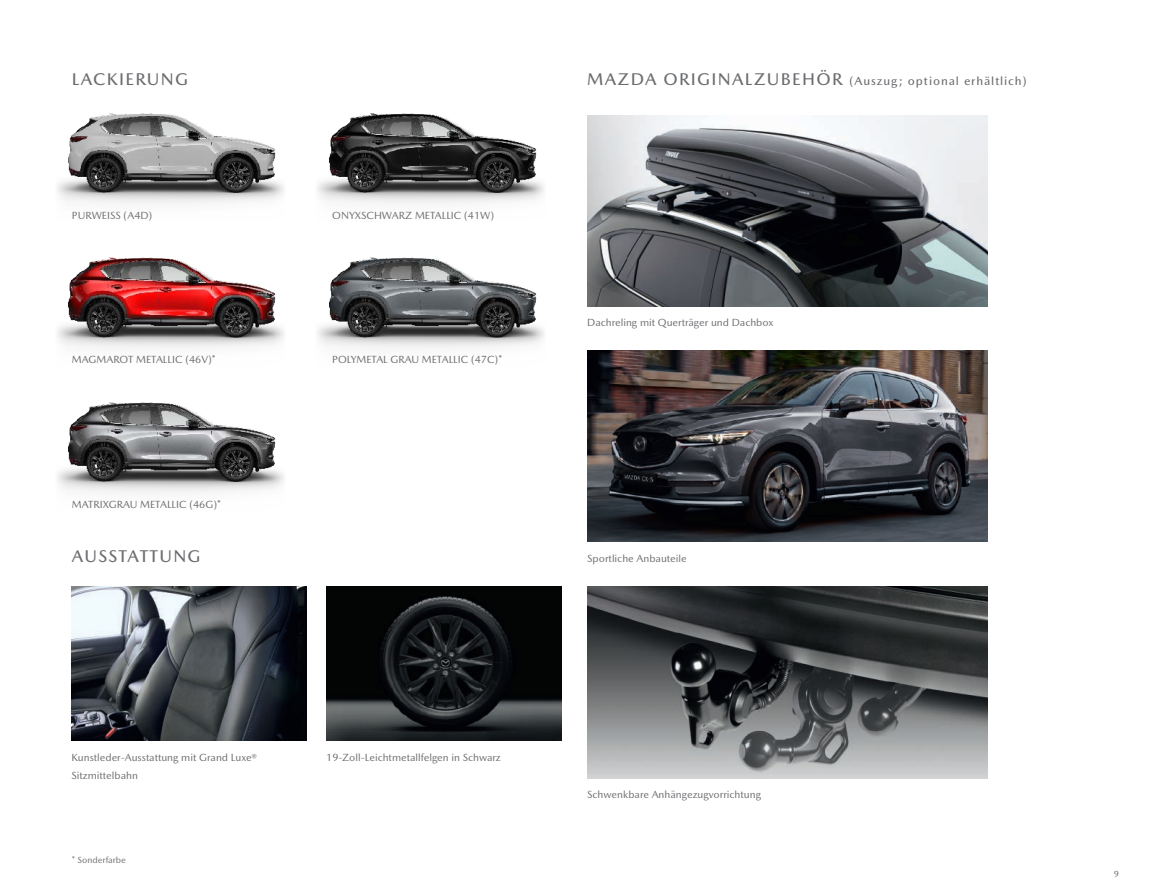
<style>
.page{position:relative;width:1149px;height:893px;background:#fff}
.page>*{position:absolute;margin:0;border:0;box-sizing:border-box;transform-origin:0 0}
.t1{font:500 17.25px "Mazda Type";letter-spacing:.075em;color:#6c6d70}
.t2{font:500 12px "Mazda Type";letter-spacing:.075em;color:#6c6d70}
.t3{font:10.5px/18px "Mazda Type";color:#6c6d70}
.t4{font:9px "Mazda Type";color:#6c6d70}
.s1{font-size:17.25px}
</style>
<div class="page">
<img style="left:72px;top:587px;width:235px;height:153px">
<img style="left:326px;top:587px;width:235px;height:153px">
<img style="left:57px;top:113px;width:227px;height:90px">
<img style="left:317px;top:113px;width:227px;height:90px">
<img style="left:57px;top:257px;width:227px;height:91px">
<img style="left:317px;top:257px;width:227px;height:91px">
<img style="left:57px;top:402px;width:227px;height:90px">
<img style="left:587px;top:116px;width:399px;height:191px">
<img style="left:587px;top:350px;width:399px;height:192px">
<img style="left:587px;top:587px;width:400px;height:191px">
<h1 class="t1" style="left:72px;top:69px;width:118px">LACKIERUNG</h1>
<p class="t3" style="left:72px;top:206px;width:82px">PURWEISS (A4D)</p>
<p class="t3" style="left:332px;top:206px;width:163px">ONYXSCHWARZ METALLIC (41W)</p>
<p class="t3" style="left:72px;top:350px;width:145px">MAGMAROT METALLIC (46V)*</p>
<p class="t3" style="left:332px;top:350px;width:171px">POLYMETAL GRAU METALLIC (47C)*</p>
<p class="t3" style="left:72px;top:495px;width:151px">MATRIXGRAU METALLIC (46G)*</p>
<h1 class="t1" style="left:72px;top:546px;width:130px">AUSSTATTUNG</h1>
<p class="t3" style="left:72px;top:748px;width:187px">Kunstleder-Ausstattung mit Grand Luxe®<br>Sitzmittelbahn</p>
<p class="t3" style="left:326px;top:748px;width:176px">19-Zoll-Leichtmetallfelgen in Schwarz</p>
<p class="t4" style="left:72px;top:855px;width:56px">* Sonderfarbe</p>
<p class="t2" style="left:587px;top:74px;width:441px"><span class="s1">MAZDA ORIGINALZUBEHÖR</span> (Auszug; optional erhältlich)</p>
<p class="t3" style="left:587px;top:313px;width:188px">Dachreling mit Querträger und Dachbox</p>
<p class="t3" style="left:587px;top:549px;width:101px">Sportliche Anbauteile</p>
<p class="t3" style="left:587px;top:785px;width:175px">Schwenkbare Anhängezugvorrichtung</p>
<p class="t4" style="left:1113px;top:868px;width:7px">9</p>
</div>
